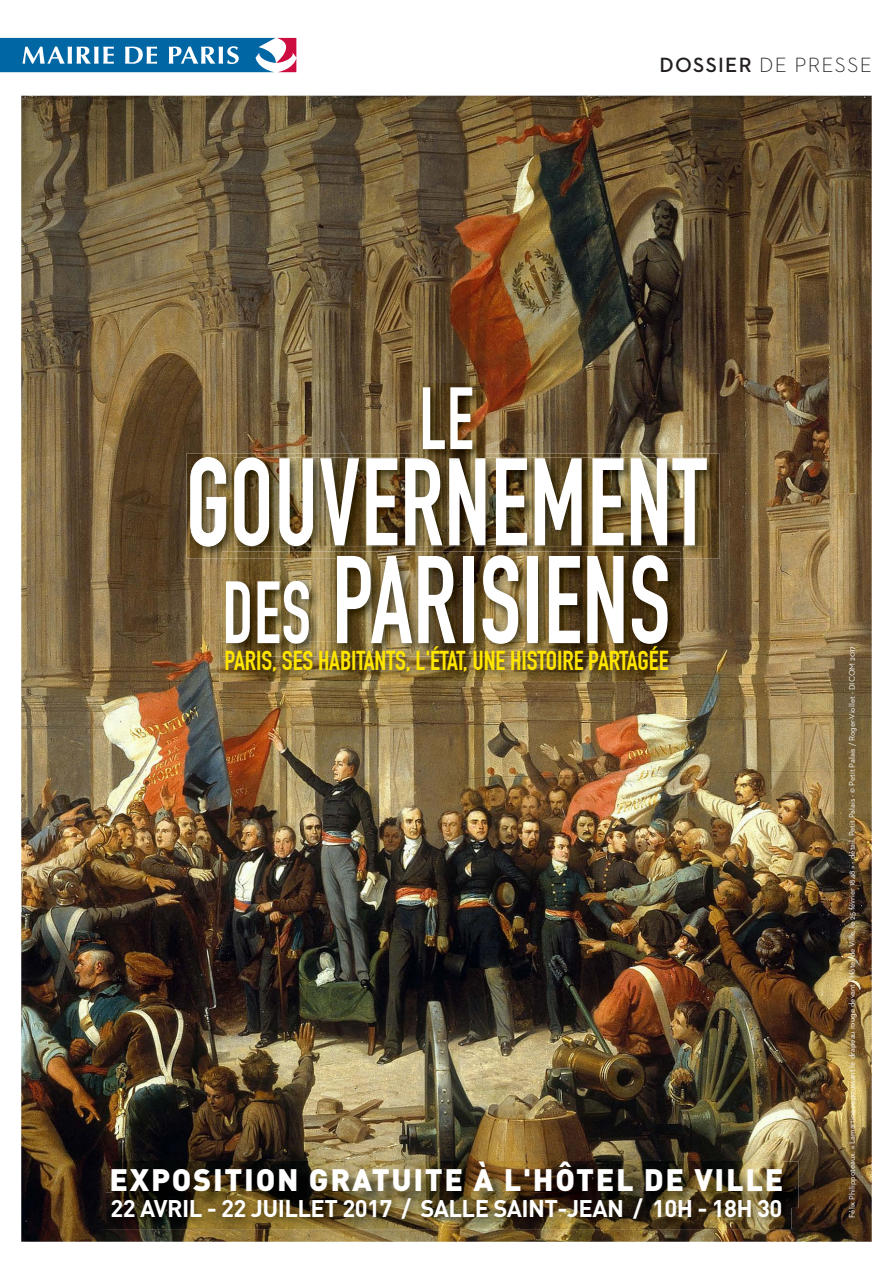
<style>
.page{position:relative;width:893px;height:1263px;background:#fff}
.page>*{position:absolute;margin:0;border:0;box-sizing:border-box;transform-origin:0 0}
.t1{font:700 122.4px/97.6px "DIN Condensed";letter-spacing:.01em;color:#fff;scale:.83 1}
.t2{font:700 86.7px "DIN Condensed";color:#fff;scale:.83 1}
.t3{font:900 30.75px "DIN";letter-spacing:.055em;color:#fff}
.t4{font:700 26.7px "DIN Condensed";letter-spacing:-.005em;color:#ffe601}
.t5{font:700 23.85px "DIN";letter-spacing:-.025em;color:#fff}
.t6{font:300 21px "Neutraface 2 Text";letter-spacing:.06em;color:#231f20}
.t7{font:8.25px "Neutraface 2 Text";color:#fff}
.s1{font-weight:600}
.s2{font-size:86.7px}
</style>
<div class="page">
<img style="left:21px;top:96px;width:851px;height:1146px">
<img style="left:186px;top:453px;width:533px;height:106px">
<img style="left:234px;top:457px;width:473px;height:89px">
<svg style="left:190px;top:457px;width:36px;height:90px;background:#6d5e3e"></svg>
<img style="left:222px;top:551px;width:458px;height:105px">
<img style="left:226px;top:581px;width:83px;height:60px">
<img style="left:337px;top:555px;width:331px;height:86px">
<img style="left:419px;top:383px;width:66px;height:74px">
<img style="left:419px;top:457px;width:66px;height:4px">
<img style="left:219px;top:641px;width:459px;height:41px">
<img style="left:222px;top:641px;width:456px;height:15px">
<img style="left:226px;top:641px;width:83px;height:3px">
<img style="left:337px;top:641px;width:331px;height:3px">
<img style="left:112px;top:1161px;width:687px;height:47px">
<img style="left:112px;top:1161px;width:670px;height:30px">
<img style="left:106px;top:1193px;width:685px;height:36px">
<img style="left:112px;top:1193px;width:679px;height:15px">
<svg style="left:0;top:38px;width:297px;height:34px"></svg>
<h2 class="t2" style="left:419px;top:368px;width:67px">LE</h2>
<h3 class="t6" style="left:660px;top:52px;width:214px"><span class="s1">DOSSIER</span> DE PRESSE</h3>
<h1 class="t1" style="left:186px;top:454px;width:628px">GOUVERNEMENT<br><span class="s2">DES</span> PARISIENS</h1>
<h3 class="t4" style="left:224px;top:645px;width:446px">PARIS, SES HABITANTS, L'ÉTAT, UNE HISTOIRE PARTAGÉE</h3>
<h3 class="t3" style="left:110px;top:1159px;width:675px">EXPOSITION GRATUITE À L'HÔTEL DE VILLE</h3>
<h3 class="t5" style="left:111px;top:1193px;width:673px">22 AVRIL - 22 JUILLET 2017 / SALLE SAINT-JEAN / 10H - 18H 30</h3>
<p class="t7" style="left:847px;top:1218px;width:573px;rotate:-90deg">Félix Philippoteaux. « Lamartine repoussant le drapeau rouge devant l’Hôtel de Ville, le 25 février 1848 » - détail. Petit Palais - © Petit Palais / Roger-Viollet - DICOM 2017</p>
</div>
